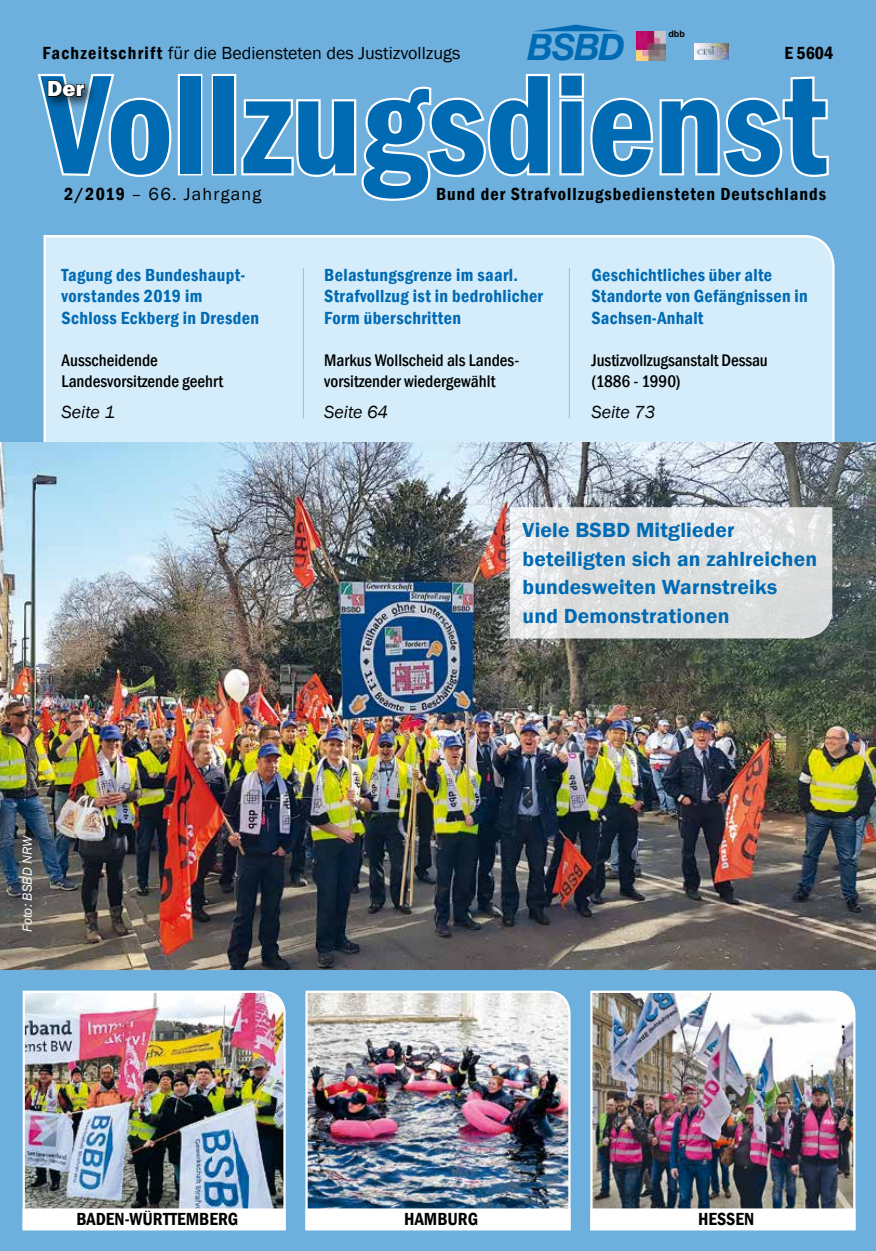
<style>
.page{position:relative;width:876px;height:1251px;background:#fff}
.page>*{position:absolute;margin:0;border:0;box-sizing:border-box;transform-origin:0 0}
.t1{font:600 condensed 145.5px "Franklin Gothic";letter-spacing:-.005em;color:#006ab3}
.t2{font:italic 700 36.6px "Helvetica Neue";color:#006ab3}
.t3{font:800 22.5px "Franklin Gothic";color:#fff}
.t4{font:600 21px/28.5px "Franklin Gothic";letter-spacing:.01em;color:#006ab3}
.t5{font:600 condensed 18px/21.6px "Franklin Gothic";letter-spacing:.02em;color:#006ab3}
.t6{font:600 condensed 18px "Franklin Gothic";letter-spacing:.06em;color:#000}
.t7{font:18px "Franklin Gothic";color:#000}
.t8{font:600 condensed 18px "Franklin Gothic";color:#000}
.t9{font:italic 18px "Franklin Gothic";color:#000}
.t10{font:18px "Franklin Gothic";letter-spacing:.07em;color:#000}
.t11{font:500 condensed 17.25px/20.7px "Franklin Gothic";color:#000}
.t12{font:italic 13.5px "Franklin Gothic";color:#fff}
.t13{font:700 9px "Arial";color:#000}
.s1{font-weight:600;font-stretch:condensed}
</style>
<div class="page">
<div style="left:0;top:0;width:876px;height:446px;background:#6db0dd"></div>
<div style="left:178px;top:74px;width:24px;height:101px;border:4px solid #fff"></div>
<div style="left:212px;top:74px;width:24px;height:101px;border:4px solid #fff"></div>
<svg style="left:241px;top:73px;width:588px;height:128px"></svg>
<svg style="left:37px;top:74px;width:135px;height:103px"></svg>
<img style="left:636px;top:31px;width:30px;height:29px">
<img style="left:694px;top:43px;width:35px;height:17px">
<div style="left:42px;top:235px;width:794px;height:208px;background:#d5edfa"></div>
<hr style="left:303px;top:268px;width:1px;height:150px;background:#a4bee0">
<hr style="left:569px;top:268px;width:1px;height:150px;background:#a4bee0">
<div style="left:0;top:446px;width:876px;height:804px;background:#6db0dd"></div>
<img style="left:22px;top:990px;width:264px;height:241px">
<img style="left:305px;top:990px;width:266px;height:241px">
<img style="left:590px;top:990px;width:266px;height:241px">
<div style="left:24px;top:1209px;width:261px;height:19px;background:#fff"></div>
<div style="left:23px;top:1208px;width:263px;height:21px;border:2px solid #fff"></div>
<img style="left:0;top:443px;width:876px;height:526px">
<svg style="left:535px;top:25px;width:82px;height:6px"></svg>
<div style="left:307px;top:1209px;width:262px;height:19px;background:#fff"></div>
<div style="left:305px;top:1208px;width:266px;height:21px;border:2px solid #fff"></div>
<div style="left:591px;top:1209px;width:263px;height:19px;background:#fff"></div>
<div style="left:590px;top:1208px;width:265px;height:21px;border:2px solid #fff"></div>
<svg style="left:510px;top:507px;width:322px;height:131px;background:#dde0e0"></svg>
<p class="t13" style="left:668px;top:28px;width:18px">dbb</p>
<p class="t2" style="left:527px;top:25px;width:99px">BSBD</p>
<p class="t7" style="left:43px;top:42px;width:419px"><span class="s1">Fachzeitschrift</span> für die Bediensteten des Justizvollzugs</p>
<p class="t6" style="left:784px;top:41px;width:50px">E 5604</p>
<p class="t1" style="left:43px;top:27px;width:786px">Vollzugsdienst</p>
<p class="t3" style="left:47px;top:74px;width:39px">Der</p>
<p class="t10" style="left:64px;top:183px;width:199px"><span class="s1">2/2019</span> – 66. Jahrgang</p>
<p class="t6" style="left:436px;top:182px;width:392px">Bund der Strafvollzugsbediensteten Deutschlands</p>
<p class="t5" style="left:62px;top:263px;width:199px">Tagung des Bundeshaupt&shy;vorstandes 2019 im<br>Schloss Eckberg in Dresden</p>
<p class="t11" style="left:62px;top:350px;width:163px">Ausscheidende<br>Landesvorsitzende geehrt</p>
<p class="t9" style="left:62px;top:400px;width:55px">Seite 1</p>
<p class="t5" style="left:324px;top:263px;width:220px">Belastungsgrenze im saarl.<br>Strafvollzug ist in bedrohlicher<br>Form überschritten</p>
<p class="t11" style="left:324px;top:350px;width:197px">Markus Wollscheid als Landes&shy;vorsitzender wiedergewählt</p>
<p class="t9" style="left:324px;top:400px;width:65px">Seite 64</p>
<p class="t5" style="left:591px;top:263px;width:218px">Geschichtliches über alte<br>Standorte von Gefängnissen in<br>Sachsen-Anhalt</p>
<p class="t11" style="left:591px;top:350px;width:178px">Justizvollzugsanstalt Dessau (1886 - 1990)</p>
<p class="t9" style="left:591px;top:400px;width:65px">Seite 73</p>
<p class="t4" style="left:523px;top:516px;width:296px">Viele BSBD Mitglieder beteiligten sich an zahlreichen bundesweiten Warnstreiks und Demonstrationen</p>
<p class="t12" style="left:19px;top:931px;width:98px;rotate:-90deg">Foto: BSBD NRW</p>
<p class="t8" style="left:77px;top:1207px;width:163px">BADEN-WÜRTTEMBERG</p>
<p class="t8" style="left:404px;top:1207px;width:75px">HAMBURG</p>
<p class="t6" style="left:698px;top:1207px;width:58px">HESSEN</p>
</div>
